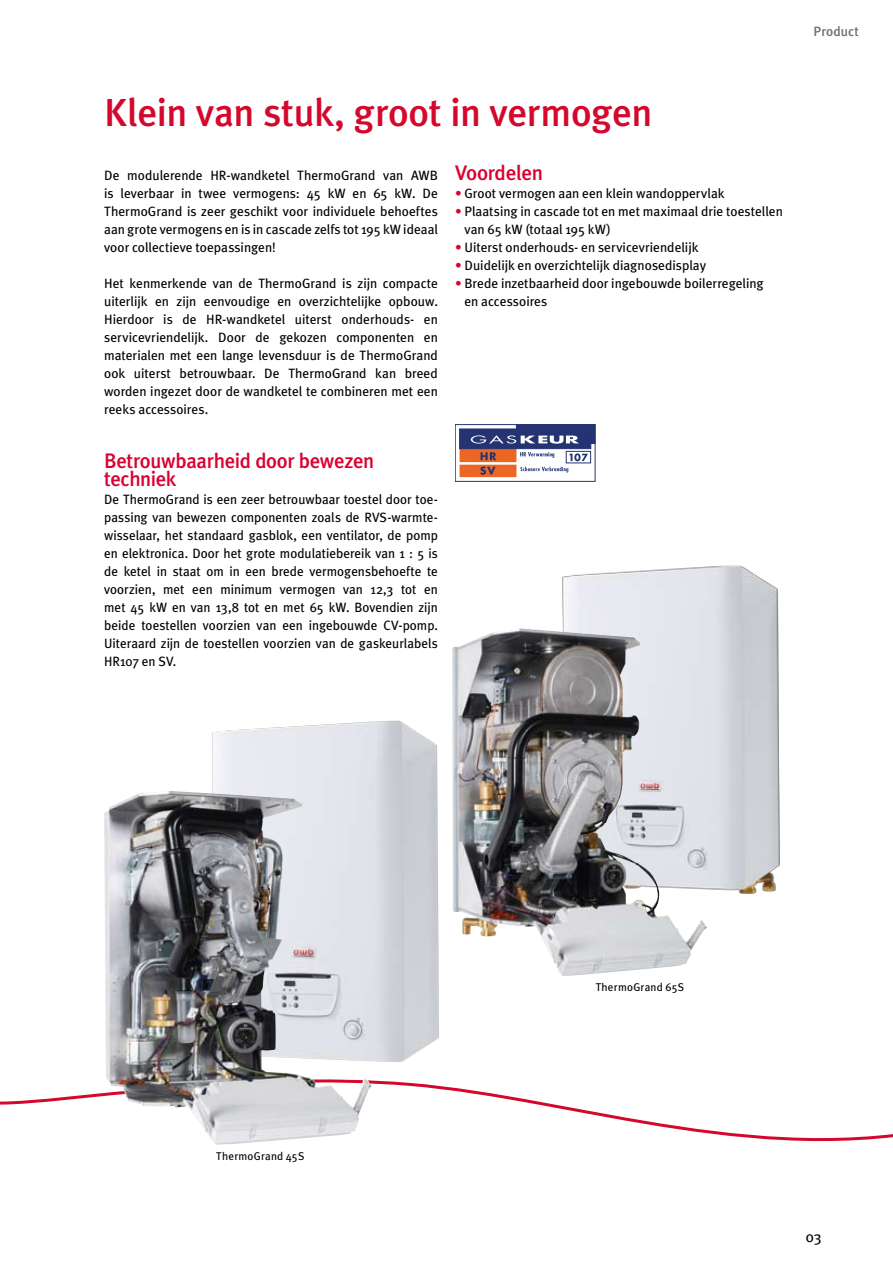
<style>
.page{position:relative;width:893px;height:1263px;background:#fff}
.page>*{position:absolute;margin:0;border:0;box-sizing:border-box;transform-origin:0 0}
.t1{font:500 39px "Meta Plus";letter-spacing:-.01em;color:#d4082c}
.t2{font:500 21px/18px "Meta Plus";letter-spacing:-.02em;color:#d90131}
.t3{font:15px "Meta Plus";color:#000}
.t4{font:13.5px/18px "Meta Plus";color:#000;text-align:justify}
.t5{font:500 13.5px "Meta Plus";letter-spacing:.01em;color:#6f6f6f}
.t6{font:11.25px "Meta Plus";letter-spacing:.02em;color:#000}
.s1{color:#d4082c}
</style>
<div class="page">
<svg style="left:0;top:1080px;width:893px;height:62px"></svg>
<img style="left:212px;top:721px;width:227px;height:341px">
<img style="left:563px;top:565px;width:216px;height:328px">
<img style="left:104px;top:791px;width:268px;height:354px">
<svg style="left:459px;top:426px;width:134px;height:52px"></svg>
<div style="left:455px;top:424px;width:140px;height:58px;border:1px solid #243472"></div>
<div style="left:516px;top:425px;width:79px;height:18px;background:#243472"></div>
<div style="left:460px;top:447px;width:56px;height:15px;background:#ec6624"></div>
<div style="left:460px;top:465px;width:56px;height:12px;background:#ec6624"></div>
<div style="left:460px;top:429px;width:131px;height:20px;background:#243472;border:1px solid #243472"></div>
<svg style="left:471px;top:435px;width:108px;height:9px"></svg>
<svg style="left:481px;top:452px;width:15px;height:8px"></svg>
<svg style="left:520px;top:452px;width:34px;height:6px"></svg>
<div style="left:566px;top:451px;width:25px;height:12px;border:1px solid #243472"></div>
<svg style="left:570px;top:453px;width:18px;height:8px"></svg>
<svg style="left:480px;top:466px;width:15px;height:9px"></svg>
<svg style="left:520px;top:467px;width:48px;height:5px"></svg>
<img style="left:452px;top:628px;width:255px;height:348px">
<h1 class="t1" style="left:104px;top:90px;width:550px">Klein van stuk, groot in vermogen</h1>
<p class="t4" style="left:104px;top:166px;width:335px">De modulerende HR-wandketel ThermoGrand van AWB is leverbaar in twee vermogens: 45 kW en 65 kW. De ThermoGrand is zeer geschikt voor individuele behoeftes aan grote vermogens en is in cascade zelfs tot 195 kW ideaal voor collectieve toepassingen!</p>
<p class="t4" style="left:104px;top:274px;width:335px">Het kenmerkende van de ThermoGrand is zijn compacte uiterlijk en zijn eenvoudige en overzichtelijke opbouw.<br>Hierdoor is de HR-wandketel uiterst onderhouds- en servicevriendelijk. Door de gekozen componenten en materialen met een lange levensduur is de ThermoGrand ook uiterst betrouwbaar. De ThermoGrand kan breed worden ingezet door de wandketel te combineren met een reeks accessoires.</p>
<h2 class="t2" style="left:104px;top:452px;width:271px">Betrouwbaarheid door bewezen techniek</h2>
<p class="t4" style="left:104px;top:490px;width:335px">De ThermoGrand is een zeer betrouwbaar toestel door toe&shy;passing van bewezen componenten zoals de RVS-warmte&shy;wisselaar, het standaard gasblok, een ventilator, de pomp en elektronica. Door het grote modulatiebereik van 1 : 5 is de ketel in staat om in een brede vermogensbehoefte te voorzien, met een minimum vermogen van 12,3 tot en met 45 kW en van 13,8 tot en met 65 kW. Bovendien zijn beide toestellen voorzien van een ingebouwde CV-pomp.<br>Uiteraard zijn de toestellen voorzien van de gaskeurlabels HR107 en SV.</p>
<h2 class="t2" style="left:455px;top:164px;width:89px">Voordelen</h2>
<p class="t4" style="left:455px;top:184px;width:271px"><span class="s1">•</span> Groot vermogen aan een klein wandoppervlak</p>
<p class="t4" style="left:464px;top:202px;width:320px;text-indent:-10px"><span class="s1">•</span> Plaatsing in cascade tot en met maximaal drie toestellen van 65 kW (totaal 195 kW)</p>
<p class="t4" style="left:455px;top:238px;width:245px"><span class="s1">•</span> Uiterst onderhouds- en servicevriendelijk</p>
<p class="t4" style="left:455px;top:256px;width:253px"><span class="s1">•</span> Duidelijk en overzichtelijk diagnosedisplay</p>
<p class="t4" style="left:464px;top:274px;width:301px;text-indent:-10px"><span class="s1">•</span> Brede inzetbaarheid door ingebouwde boilerregeling en accessoires</p>
<p class="t5" style="left:814px;top:24px;width:47px">Product</p>
<p class="t6" style="left:216px;top:1150px;width:90px">ThermoGrand 45S</p>
<p class="t6" style="left:596px;top:981px;width:90px">ThermoGrand 65S</p>
<p class="t3" style="left:806px;top:1228px;width:18px">03</p>
</div>
